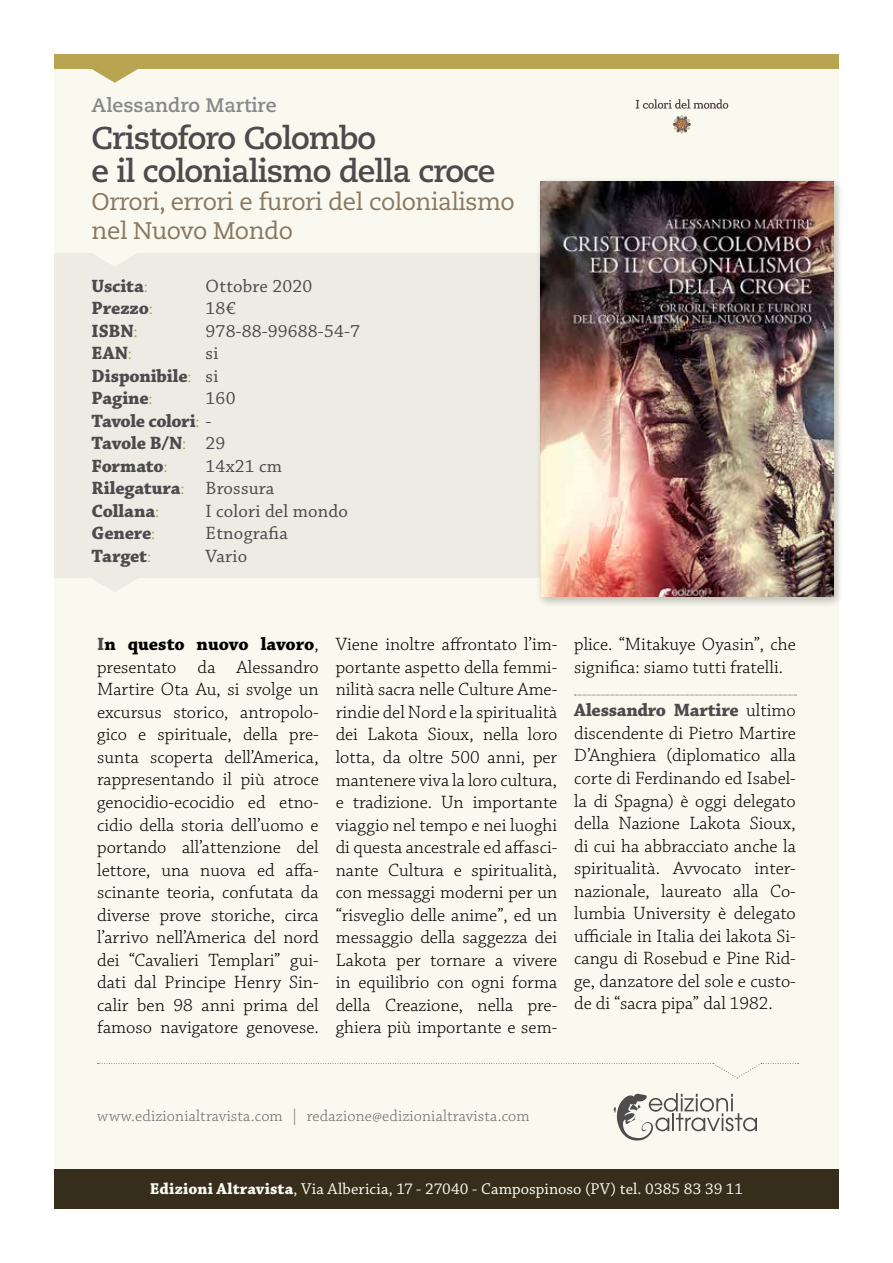
<style>
.page{position:relative;width:893px;height:1263px;background:#fff}
.page>*{position:absolute;margin:0;border:0;box-sizing:border-box;transform-origin:0 0}
.t1{font:700 31.5px/33px "Caecilia LT Std";letter-spacing:-.03em;color:#4b4b4d}
.t2{font:24px/28.5px "Caecilia LT Pro 55 Roman";letter-spacing:-.02em;color:#857761}
.t3{font:700 19.5px "Caecilia LT Std";color:#87888a}
.t4{font:300 18.75px/22.5px "Chaparral Pro";color:#000;text-align:justify}
.t5{font:700 18.75px/22.5px "Chaparral Pro";letter-spacing:-.01em;color:#4b4b4d}
.t6{font:18.75px "Chaparral Pro";letter-spacing:.01em;color:#4b4b4d}
.t7{font:16.5px "Chaparral Pro";letter-spacing:.005em;color:#fafaf2}
.t8{font:300 16.5px "Chaparral Pro";letter-spacing:.01em;color:#6b6b6d}
.s1{font-weight:300;font-size:18px;color:#89aa2b}
.s2{font-weight:400}
.s3{font-weight:700;color:#4b4b4d}
.s4{font-weight:700}
</style>
<div class="page">
<div style="left:54px;top:54px;width:785px;height:1155px;background:#faf9ef"></div>
<div style="left:54px;top:253px;width:548px;height:325px;background:#eeeae4"></div>
<svg style="left:574px;top:695px;width:223px;height:1px"></svg>
<div style="left:535px;top:176px;width:310px;height:432px;background:#000;opacity:.25"></div>
<img style="left:540px;top:181px;width:293px;height:416px">
<svg style="left:673px;top:115px;width:18px;height:18px"></svg>
<svg style="left:636px;top:99px;width:92px;height:10px"></svg>
<svg style="left:92px;top:69px;width:46px;height:14px"></svg>
<div style="left:54px;top:1170px;width:785px;height:39px;background:#362d1b"></div>
<svg style="left:613px;top:1093px;width:144px;height:47px"></svg>
<div style="left:54px;top:54px;width:785px;height:15px;background:#b8a451"></div>
<svg style="left:93px;top:253px;width:44px;height:13px"></svg>
<svg style="left:92px;top:578px;width:45px;height:14px"></svg>
<svg style="left:98px;top:1063px;width:701px;height:15px"></svg>
<p class="t3" style="left:92px;top:93px;width:187px">Alessandro Martire</p>
<h1 class="t1" style="left:92px;top:122px;width:405px">Cristoforo Colombo<br>e il colonialismo della croce</h1>
<p class="t2" style="left:92px;top:187px;width:425px">Orrori, errori e furori del colonialismo nel Nuovo Mondo</p>
<p class="t5" style="left:92px;top:275px;width:58px">Uscita<span class="s1">:</span></p>
<p class="t6" style="left:206px;top:275px;width:108px">Ottobre 2020</p>
<p class="t5" style="left:92px;top:297px;width:63px">Prezzo<span class="s1">:</span></p>
<p class="t6" style="left:206px;top:298px;width:31px">18€</p>
<p class="t5" style="left:92px;top:320px;width:47px">ISBN<span class="s1">:</span></p>
<p class="t6" style="left:206px;top:320px;width:156px">978-88-99688-54-7</p>
<p class="t5" style="left:92px;top:342px;width:42px">EAN<span class="s1">:</span></p>
<p class="t5" style="left:92px;top:342px;width:128px;text-align:justify;text-indent:114px"><span class="s2">si </span>Disponibile<span class="s1">:</span> <span class="s2">si </span>Pagine<span class="s1">:</span></p>
<p class="t5" style="left:92px;top:387px;width:145px;text-indent:114px"><span class="s2">160<br></span>Tavole colori<span class="s1">:</span> <span class="s2">-<br></span>Tavole B/N<span class="s1">:</span> <span class="s2">29<br></span>Formato<span class="s1">:</span></p>
<p class="t5" style="left:92px;top:455px;width:192px;text-indent:114px"><span class="s2">14x21 cm<br></span>Rilegatura<span class="s1">:</span> <span class="s2">Brossura<br></span>Collana<span class="s1">:</span></p>
<p class="t6" style="left:206px;top:500px;width:144px">I colori del mondo</p>
<p class="t5" style="left:92px;top:522px;width:65px">Genere<span class="s1">:</span></p>
<p class="t6" style="left:206px;top:523px;width:84px">Etnografia</p>
<p class="t5" style="left:92px;top:545px;width:61px">Target<span class="s1">:</span></p>
<p class="t6" style="left:206px;top:545px;width:43px">Vario</p>
<p class="t4" style="left:97px;top:634px;width:223px"><span class="s3">I</span><span class="s4">n questo nuovo lavoro</span>, presentato da Alessandro Martire Ota Au, si svolge un excursus storico, antropolo&shy;gico e spirituale, della pre&shy;sunta scoperta dell’America, rappresentando il più atroce genocidio-ecocidio ed etno&shy;cidio della storia dell’uomo e portando all’attenzione del lettore, una nuova ed affa&shy;scinante teoria, confutata da diverse prove storiche, circa l’arrivo nell’America del nord dei “Cavalieri Templari” gui&shy;dati dal Principe Henry Sin&shy;calir ben 98 anni prima del famoso navigatore genovese.</p>
<p class="t4" style="left:336px;top:634px;width:223px">Viene inoltre affrontato l’im&shy;portante aspetto della femmi&shy;nilità sacra nelle Culture Ame&shy;rindie del Nord e la spiritualità dei Lakota Sioux, nella loro lotta, da oltre 500 anni, per mantenere viva la loro cultura, e tradizione. Un importante viaggio nel tempo e nei luoghi di questa ancestrale ed affasci&shy;nante Cultura e spiritualità, con messaggi moderni per un “risveglio delle anime”, ed un messaggio della saggezza dei Lakota per tornare a vivere in equilibrio con ogni forma della Creazione, nella pre&shy;ghiera più importante e sem-</p>
<p class="t4" style="left:574px;top:634px;width:223px">plice. “Mitakuye Oyasin”, che significa: siamo tutti fratelli.</p>
<p class="t4" style="left:574px;top:700px;width:223px"><span class="s3">Alessandro Martire</span> ultimo discendente di Pietro Martire D’Anghiera (diplomatico alla corte di Ferdinando ed Isabel&shy;la di Spagna) è oggi delegato della Nazione Lakota Sioux, di cui ha abbracciato anche la spiritualità. Avvocato inter&shy;nazionale, laureato alla Co&shy;lumbia University è delegato ufficiale in Italia dei lakota Si&shy;cangu di Rosebud e Pine Rid&shy;ge, danzatore del sole e custo&shy;de di “sacra pipa” dal 1982.</p>
<p class="t8" style="left:97px;top:1107px;width:434px">www.edizionialtravista.com | redazione@edizionialtravista.com</p>
<p class="t7" style="left:150px;top:1180px;width:595px"><span class="s4">Edizioni Altravista</span>, Via Albericia, 17 - 27040 - Campospinoso (PV) tel. 0385 83 39 11</p>
</div>
